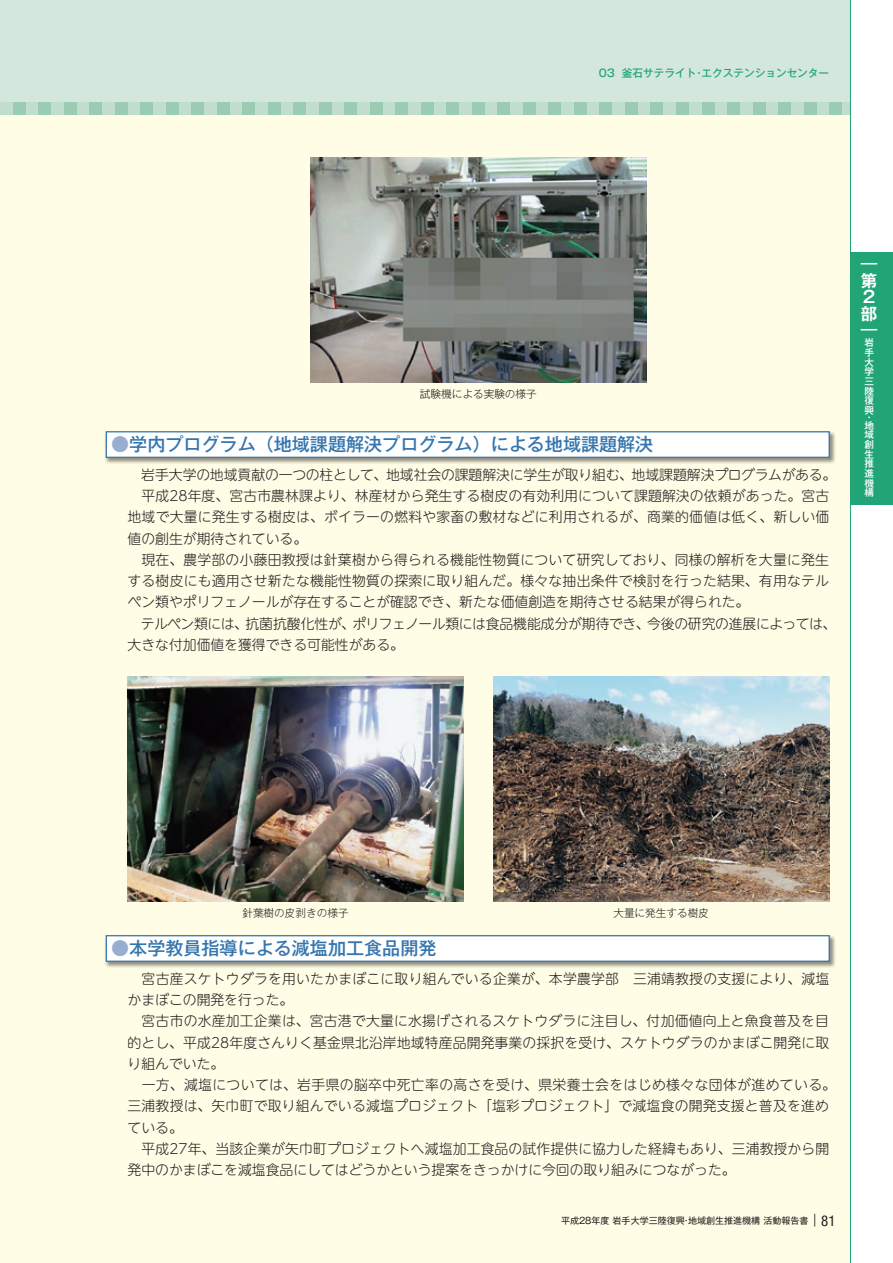
<style>
.page{position:relative;width:893px;height:1263px;background:#fff}
.page>*{position:absolute;margin:0;border:0;box-sizing:border-box;transform-origin:0 0}
.t1{font:500 18px "Gothic MB101 Pro";color:#3676ae}
.t2{font:700 16.5px/16.5px "Gothic MB101 Pr 5 De";color:#fff}
.t3{font:300 13.8px/21.3px "UD Shin M Go Pro";letter-spacing:.01em;color:#231f20}
.t4{font:300 10.65px "Gothic MB101 Pro";color:#231f20}
.t5{font:500 10.65px "Gothic MB101 Pro";color:#21a577}
.t6{font:500 9.6px/9.6px "Gothic MB101 Pr 5";color:#fff;text-align:justify}
.t7{font:9px "Gothic MB101 Pro";color:#231f20}
.s1{color:#98add0}
.s2{font-size:12.75px}
.s3{font-family:"Helvetica Neue";font-stretch:condensed;font-size:14.85px}
</style>
<div class="page">
<div style="left:0;top:115px;width:850px;height:1148px;background:#fffde5"></div>
<div style="left:0;top:0;width:850px;height:115px;background:#d4e7dc"></div>
<div style="left:0;top:102px;width:850px;height:13px;background:#c1ddce"></div>
<div style="left:13px;top:102px;width:13px;height:13px;background:#9bcbb3"></div>
<div style="left:38px;top:102px;width:13px;height:13px;background:#9bcbb3"></div>
<div style="left:64px;top:102px;width:13px;height:13px;background:#9bcbb3"></div>
<div style="left:89px;top:102px;width:13px;height:13px;background:#9bcbb3"></div>
<div style="left:115px;top:102px;width:13px;height:13px;background:#9bcbb3"></div>
<div style="left:140px;top:102px;width:13px;height:13px;background:#9bcbb3"></div>
<div style="left:166px;top:102px;width:13px;height:13px;background:#9bcbb3"></div>
<div style="left:191px;top:102px;width:13px;height:13px;background:#9bcbb3"></div>
<div style="left:217px;top:102px;width:13px;height:13px;background:#9bcbb3"></div>
<div style="left:242px;top:102px;width:13px;height:13px;background:#9bcbb3"></div>
<div style="left:268px;top:102px;width:13px;height:13px;background:#9bcbb3"></div>
<div style="left:293px;top:102px;width:13px;height:13px;background:#9bcbb3"></div>
<div style="left:319px;top:102px;width:13px;height:13px;background:#9bcbb3"></div>
<div style="left:344px;top:102px;width:13px;height:13px;background:#9bcbb3"></div>
<div style="left:370px;top:102px;width:13px;height:13px;background:#9bcbb3"></div>
<div style="left:395px;top:102px;width:13px;height:13px;background:#9bcbb3"></div>
<div style="left:421px;top:102px;width:13px;height:13px;background:#9bcbb3"></div>
<div style="left:446px;top:102px;width:13px;height:13px;background:#9bcbb3"></div>
<div style="left:472px;top:102px;width:13px;height:13px;background:#9bcbb3"></div>
<div style="left:497px;top:102px;width:13px;height:13px;background:#9bcbb3"></div>
<div style="left:523px;top:102px;width:13px;height:13px;background:#9bcbb3"></div>
<div style="left:548px;top:102px;width:13px;height:13px;background:#9bcbb3"></div>
<div style="left:574px;top:102px;width:13px;height:13px;background:#9bcbb3"></div>
<div style="left:600px;top:102px;width:12px;height:13px;background:#9bcbb3"></div>
<div style="left:625px;top:102px;width:13px;height:13px;background:#9bcbb3"></div>
<div style="left:651px;top:102px;width:12px;height:13px;background:#9bcbb3"></div>
<div style="left:676px;top:102px;width:13px;height:13px;background:#9bcbb3"></div>
<div style="left:702px;top:102px;width:12px;height:13px;background:#9bcbb3"></div>
<div style="left:727px;top:102px;width:13px;height:13px;background:#9bcbb3"></div>
<div style="left:753px;top:102px;width:12px;height:13px;background:#9bcbb3"></div>
<div style="left:778px;top:102px;width:13px;height:13px;background:#9bcbb3"></div>
<div style="left:804px;top:102px;width:12px;height:13px;background:#9bcbb3"></div>
<div style="left:829px;top:102px;width:13px;height:13px;background:#9bcbb3"></div>
<hr style="left:850px;top:0;width:1px;height:1263px;background:#21a577">
<div style="left:850px;top:253px;width:43px;height:252px;background:#21a577"></div>
<div style="left:105px;top:430px;width:731px;height:34px;background:#231f20;opacity:.5"></div>
<div style="left:106px;top:432px;width:723px;height:25px;background:#fff"></div>
<div style="left:106px;top:431px;width:724px;height:27px;border:1px solid #3676ae"></div>
<div style="left:105px;top:934px;width:731px;height:34px;background:#231f20;opacity:.5"></div>
<div style="left:106px;top:936px;width:723px;height:25px;background:#fff"></div>
<div style="left:106px;top:935px;width:724px;height:27px;border:1px solid #3676ae"></div>
<img style="left:310px;top:157px;width:336px;height:226px">
<img style="left:128px;top:676px;width:335px;height:225px">
<img style="left:493px;top:676px;width:336px;height:225px">
<p class="t5" style="left:599px;top:64px;width:232px">03 釜石サテライト・エクステンションセンター</p>
<p class="t4" style="left:420px;top:386px;width:118px">試験機による実験の様子</p>
<h1 class="t1" style="left:111px;top:430px;width:544px"><span class="s1">●</span>学内プログラム（地域課題解決プログラム）による地域課題解決</h1>
<p class="t3" style="left:128px;top:463px;width:710px">　岩手大学の地域貢献の一つの柱として、地域社会の課題解決に学生が取り組む、地域課題解決プログラムがある。　平成28年度、宮古市農林課より、林産材から発生する樹皮の有効利用について課題解決の依頼があった。宮古地域で大量に発生する樹皮は、ボイラーの燃料や家畜の敷材などに利用されるが、商業的価値は低く、新しい価値の創生が期待されている。<br>　現在、農学部の小藤田教授は針葉樹から得られる機能性物質について研究しており、同様の解析を大量に発生する樹皮にも適用させ新たな機能性物質の探索に取り組んだ。様々な抽出条件で検討を行った結果、有用なテルペン類やポリフェノールが存在することが確認でき、新たな価値創造を期待させる結果が得られた。<br>　テルペン類には、抗菌抗酸化性が、ポリフェノール類には食品機能成分が期待でき、今後の研究の進展によっては、大きな付加価値を獲得できる可能性がある。</p>
<p class="t2" style="left:861px;top:254px;width:18px">｜第<br>2部｜</p>
<p class="t6" style="left:864px;top:337px;width:11px">岩手大学三陸復興</p>
<p class="t6" style="left:864px;top:413px;width:11px;line-height:7.2px">・地</p>
<p class="t6" style="left:864px;top:429px;width:11px">域創生推進機構</p>
<p class="t4" style="left:242px;top:904px;width:118px">針葉樹の皮剥きの様子　</p>
<p class="t4" style="left:613px;top:904px;width:97px">大量に発生する樹皮</p>
<h1 class="t1" style="left:111px;top:933px;width:327px"><span class="s1">●</span>本学教員指導による減塩加工食品開発</h1>
<p class="t3" style="left:128px;top:967px;width:710px">　宮古産スケトウダラを用いたかまぼこに取り組んでいる企業が、本学農学部　三浦靖教授の支援により、減塩かまぼこの開発を行った。<br>　宮古市の水産加工企業は、宮古港で大量に水揚げされるスケトウダラに注目し、付加価値向上と魚食普及を目的とし、平成28年度さんりく基金県北沿岸地域特産品開発事業の採択を受け、スケトウダラのかまぼこ開発に取り組んでいた。<br>　一方、減塩については、岩手県の脳卒中死亡率の高さを受け、県栄養士会をはじめ様々な団体が進めている。三浦教授は、矢巾町で取り組んでいる減塩プロジェクト「塩彩プロジェクト」で減塩食の開発支援と普及を進めている。<br>　平成27年、当該企業が矢巾町プロジェクトへ減塩加工食品の試作提供に協力した経緯もあり、三浦教授から開発中のかまぼこを減塩食品にしてはどうかという提案をきっかけに今回の取り組みにつながった。</p>
<p class="t7" style="left:561px;top:1213px;width:276px">平成28年度 岩手大学三陸復興・地域創生推進機構 活動報告書<span class="s2">｜</span><span class="s3">81</span></p>
</div>
